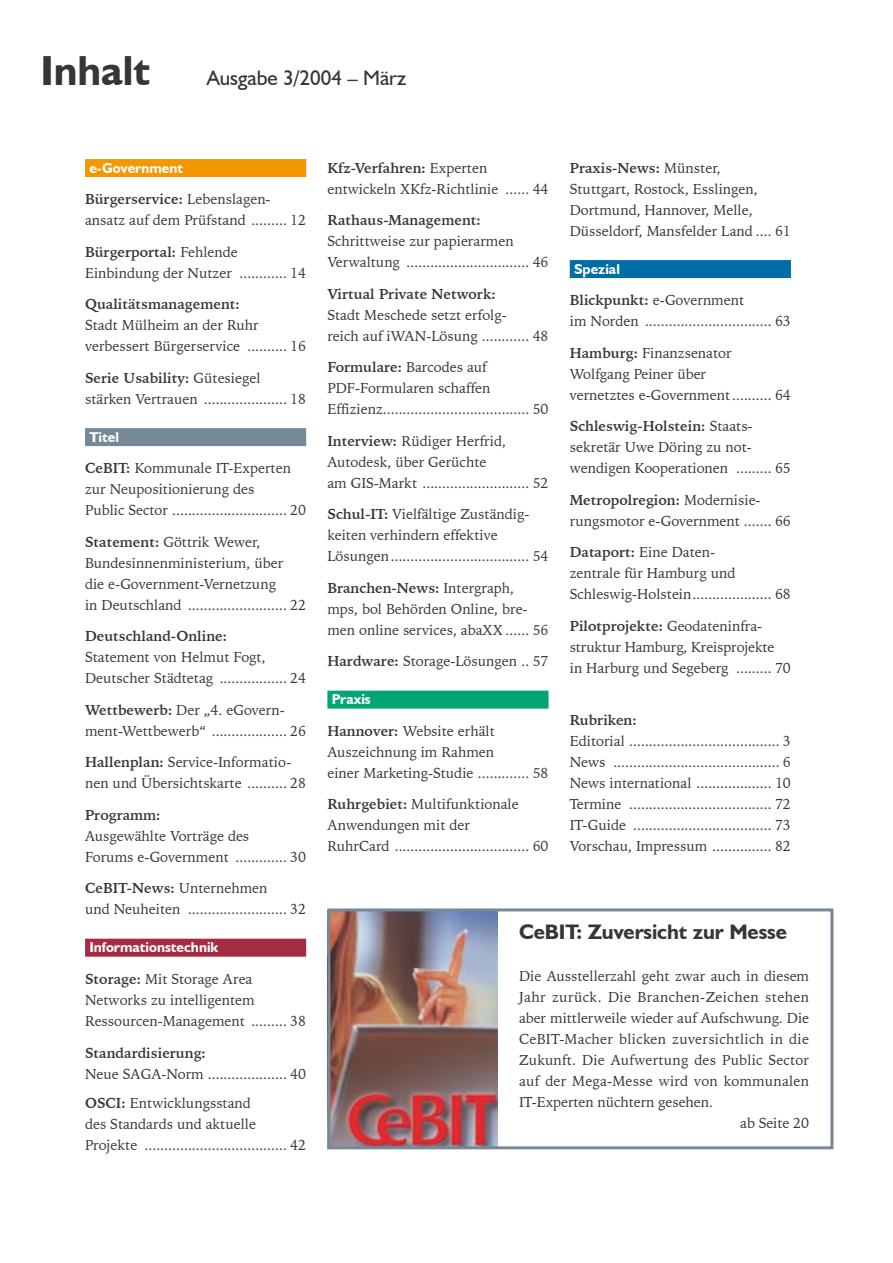
<style>
.page{position:relative;width:893px;height:1263px;background:#fff}
.page>*{position:absolute;margin:0;border:0;box-sizing:border-box;transform-origin:0 0}
.Titel_Rubrik_lb{font:700 42px "Humanist 521 BT";color:#353638}
.t1{font:700 21px "Humanist 521 BT";letter-spacing:-.005em;color:#353638}
.Kasten{font:21px "Humanist 521 BT";color:#353638}
.Inhaltsverzeichnis_normal_7pt{font:14.25px/21px "Iowan Old Style BT";color:#353638}
.Inhaltsverzeichnis_Rubrik_rot{font:700 14.25px "Humanist 521 BT";color:#fff}
.Inhaltsverzeichnis_Rubrik_orange{font:700 14.25px "Humanist 521 BT";color:#fff}
.Inhaltsverzeichnis_normal_7pt-2{font:700 14.25px "Iowan Old Style BT";color:#353638}
.Inhaltsverzeichnis_Rubrik_blau{font:700 14.25px "Humanist 521 BT";color:#fff}
.Inhaltsverzeichnis_Rubrik_gruen{font:700 14.25px "Humanist 521 BT";color:#fff}
.Inhaltsverzeichnis_Rubrik_zzz{font:700 14.25px "Humanist 521 BT";color:#fff}
.s1{font-weight:700}
</style>
<div class="page">
<img style="left:331px;top:912px;width:167px;height:233px">
<div style="left:327px;top:908px;width:506px;height:241px;border:3px solid #768996"></div>
<div style="left:85px;top:159px;width:221px;height:18px;background:#f59700"></div>
<div style="left:85px;top:428px;width:221px;height:18px;background:#768996"></div>
<div style="left:85px;top:939px;width:221px;height:18px;background:#a62c41"></div>
<div style="left:327px;top:691px;width:222px;height:18px;background:#00a674"></div>
<div style="left:570px;top:260px;width:221px;height:18px;background:#006da7"></div>
<p class="Titel_Rubrik_lb" style="left:40px;top:45px;width:111px">Inhalt</p>
<p class="Kasten" style="left:207px;top:65px;width:201px">Ausgabe 3/2004 – März</p>
<p class="Inhaltsverzeichnis_Rubrik_orange" style="left:89px;top:159px;width:95px">e-Government</p>
<p class="Inhaltsverzeichnis_normal_7pt" style="left:85px;top:189px;width:223px"><span class="s1">Bürgerservice:</span> Lebenslagen&shy;ansatz auf dem Prüfstand ......... 12</p>
<p class="Inhaltsverzeichnis_normal_7pt" style="left:85px;top:241px;width:223px"><span class="s1">Bürgerportal:</span> Fehlende<br>Einbindung der Nutzer ............ 14</p>
<p class="Inhaltsverzeichnis_normal_7pt" style="left:85px;top:294px;width:223px"><span class="s1">Qualitätsmanagement:<br></span>Stadt Mülheim an der Ruhr verbessert Bürgerservice .......... 16</p>
<p class="Inhaltsverzeichnis_normal_7pt" style="left:85px;top:367px;width:223px"><span class="s1">Serie Usability:</span> Gütesiegel stärken Vertrauen ..................... 18</p>
<p class="Inhaltsverzeichnis_Rubrik_zzz" style="left:89px;top:428px;width:31px">Titel</p>
<p class="Inhaltsverzeichnis_normal_7pt" style="left:85px;top:458px;width:223px"><span class="s1">CeBIT:</span> Kommunale IT-Experten zur Neupositionierung des<br>Public Sector ............................. 20</p>
<p class="Inhaltsverzeichnis_normal_7pt" style="left:85px;top:531px;width:223px"><span class="s1">Statement:</span> Göttrik Wewer, Bundesinnenministerium, über<br>die e-Government-Vernetzung<br>in Deutschland ......................... 22</p>
<p class="Inhaltsverzeichnis_normal_7pt" style="left:85px;top:626px;width:223px"><span class="s1">Deutschland-Online:<br></span>Statement von Helmut Fogt,<br>Deutscher Städtetag ................. 24</p>
<p class="Inhaltsverzeichnis_normal_7pt" style="left:85px;top:699px;width:223px"><span class="s1">Wettbewerb:</span> Der „4. eGovern&shy;ment-Wettbewerb“ ................... 26</p>
<p class="Inhaltsverzeichnis_normal_7pt" style="left:85px;top:752px;width:223px"><span class="s1">Hallenplan:</span> Service-Informatio&shy;nen und Übersichtskarte .......... 28</p>
<p class="Inhaltsverzeichnis_normal_7pt" style="left:85px;top:804px;width:223px"><span class="s1">Programm:<br></span>Ausgewählte Vorträge des<br>Forums e-Government ............. 30</p>
<p class="Inhaltsverzeichnis_normal_7pt" style="left:85px;top:878px;width:223px"><span class="s1">CeBIT-News:</span> Unternehmen<br>und Neuheiten ......................... 32</p>
<p class="Inhaltsverzeichnis_Rubrik_rot" style="left:89px;top:938px;width:131px">Informationstechnik</p>
<p class="Inhaltsverzeichnis_normal_7pt" style="left:85px;top:968px;width:223px"><span class="s1">Storage:</span> Mit Storage Area<br>Networks zu intelligentem<br>Ressourcen-Management ......... 38</p>
<p class="Inhaltsverzeichnis_normal_7pt" style="left:85px;top:1042px;width:223px"><span class="s1">Standardisierung:<br></span>Neue SAGA-Norm .................... 40</p>
<p class="Inhaltsverzeichnis_normal_7pt" style="left:85px;top:1092px;width:223px"><span class="s1">OSCI:</span> Entwicklungsstand<br>des Standards und aktuelle<br>Projekte .................................... 42</p>
<p class="Inhaltsverzeichnis_normal_7pt" style="left:327px;top:157px;width:223px"><span class="s1">Kfz-Verfahren:</span> Experten entwickeln XKfz-Richtlinie ...... 44</p>
<p class="Inhaltsverzeichnis_normal_7pt" style="left:327px;top:210px;width:223px"><span class="s1">Rathaus-Management:<br></span>Schrittweise zur papierarmen<br>Verwaltung ............................... 46</p>
<p class="Inhaltsverzeichnis_normal_7pt" style="left:327px;top:283px;width:223px"><span class="s1">Virtual Private Network:<br></span>Stadt Meschede setzt erfolg-<br>reich auf iWAN-Lösung ............ 48</p>
<p class="Inhaltsverzeichnis_normal_7pt" style="left:327px;top:357px;width:223px"><span class="s1">Formulare:</span> Barcodes auf<br>PDF-Formularen schaffen<br>Effizienz..................................... 50</p>
<p class="Inhaltsverzeichnis_normal_7pt" style="left:327px;top:430px;width:223px"><span class="s1">Interview:</span> Rüdiger Herfrid,<br>Autodesk, über Gerüchte<br>am GIS-Markt ........................... 52</p>
<p class="Inhaltsverzeichnis_normal_7pt" style="left:327px;top:504px;width:223px"><span class="s1">Schul-IT:</span> Vielfältige Zuständig&shy;keiten verhindern effektive<br>Lösungen................................... 54</p>
<p class="Inhaltsverzeichnis_normal_7pt" style="left:327px;top:577px;width:223px"><span class="s1">Branchen-News:</span> Intergraph, mps, bol Behörden Online, bre&shy;men online services, abaXX ...... 56</p>
<p class="Inhaltsverzeichnis_normal_7pt" style="left:327px;top:651px;width:223px"><span class="s1">Hardware:</span> Storage-Lösungen .. 57</p>
<p class="Inhaltsverzeichnis_Rubrik_gruen" style="left:332px;top:690px;width:41px">Praxis</p>
<p class="Inhaltsverzeichnis_normal_7pt" style="left:327px;top:720px;width:223px"><span class="s1">Hannover:</span> Website erhält<br>Auszeichnung im Rahmen<br>einer Marketing-Studie ............. 58</p>
<p class="Inhaltsverzeichnis_normal_7pt" style="left:327px;top:794px;width:223px"><span class="s1">Ruhrgebiet:</span> Multifunktionale<br>Anwendungen mit der<br>RuhrCard .................................. 60</p>
<p class="Inhaltsverzeichnis_normal_7pt" style="left:570px;top:157px;width:223px"><span class="s1">Praxis-News:</span> Münster,<br>Stuttgart, Rostock, Esslingen,<br>Dortmund, Hannover, Melle,<br>Düsseldorf, Mansfelder Land .... 61</p>
<p class="Inhaltsverzeichnis_Rubrik_blau" style="left:574px;top:260px;width:47px">Spezial</p>
<p class="Inhaltsverzeichnis_normal_7pt" style="left:570px;top:290px;width:223px"><span class="s1">Blickpunkt:</span> e-Government<br>im Norden ................................ 63</p>
<p class="Inhaltsverzeichnis_normal_7pt" style="left:570px;top:342px;width:223px"><span class="s1">Hamburg:</span> Finanzsenator<br>Wolfgang Peiner über<br>vernetztes e-Government.......... 64</p>
<p class="Inhaltsverzeichnis_normal_7pt" style="left:570px;top:416px;width:223px"><span class="s1">Schleswig-Holstein:</span> Staats&shy;sekretär Uwe Döring zu not&shy;wendigen Kooperationen ......... 65</p>
<p class="Inhaltsverzeichnis_normal_7pt" style="left:570px;top:489px;width:223px"><span class="s1">Metropolregion:</span> Modernisie&shy;rungsmotor e-Government ....... 66</p>
<p class="Inhaltsverzeichnis_normal_7pt" style="left:570px;top:542px;width:223px"><span class="s1">Dataport:</span> Eine Daten-<br>zentrale für Hamburg und<br>Schleswig-Holstein.................... 68</p>
<p class="Inhaltsverzeichnis_normal_7pt" style="left:570px;top:615px;width:223px"><span class="s1">Pilotprojekte:</span> Geodateninfra&shy;struktur Hamburg, Kreisprojekte<br>in Harburg und Segeberg ......... 70</p>
<p class="Inhaltsverzeichnis_normal_7pt-2" style="left:570px;top:711px;width:68px">Rubriken:</p>
<p class="Inhaltsverzeichnis_normal_7pt" style="left:570px;top:731px;width:223px;text-align:justify">Editorial ...................................... 3<br>News .......................................... 6<br>News international ................... 10</p>
<p class="Inhaltsverzeichnis_normal_7pt" style="left:570px;top:794px;width:223px">Termine .................................... 72</p>
<p class="Inhaltsverzeichnis_normal_7pt" style="left:570px;top:815px;width:223px">IT-Guide ................................... 73<br>Vorschau, Impressum ............... 82</p>
<p class="t1" style="left:519px;top:919px;width:269px">CeBIT: Zuversicht zur Messe</p>
<p class="Inhaltsverzeichnis_normal_7pt" style="left:519px;top:966px;width:292px;text-align:justify">Die Ausstellerzahl geht zwar auch in diesem Jahr zurück. Die Branchen-Zeichen stehen aber mittlerweile wieder auf Aufschwung. Die CeBIT-Macher blicken zuversichtlich in die Zukunft. Die Aufwertung des Public Sector auf der Mega-Messe wird von kommunalen IT-Experten nüchtern gesehen.</p>
<p class="Inhaltsverzeichnis_normal_7pt" style="left:740px;top:1113px;width:70px">ab Seite 20</p>
</div>
